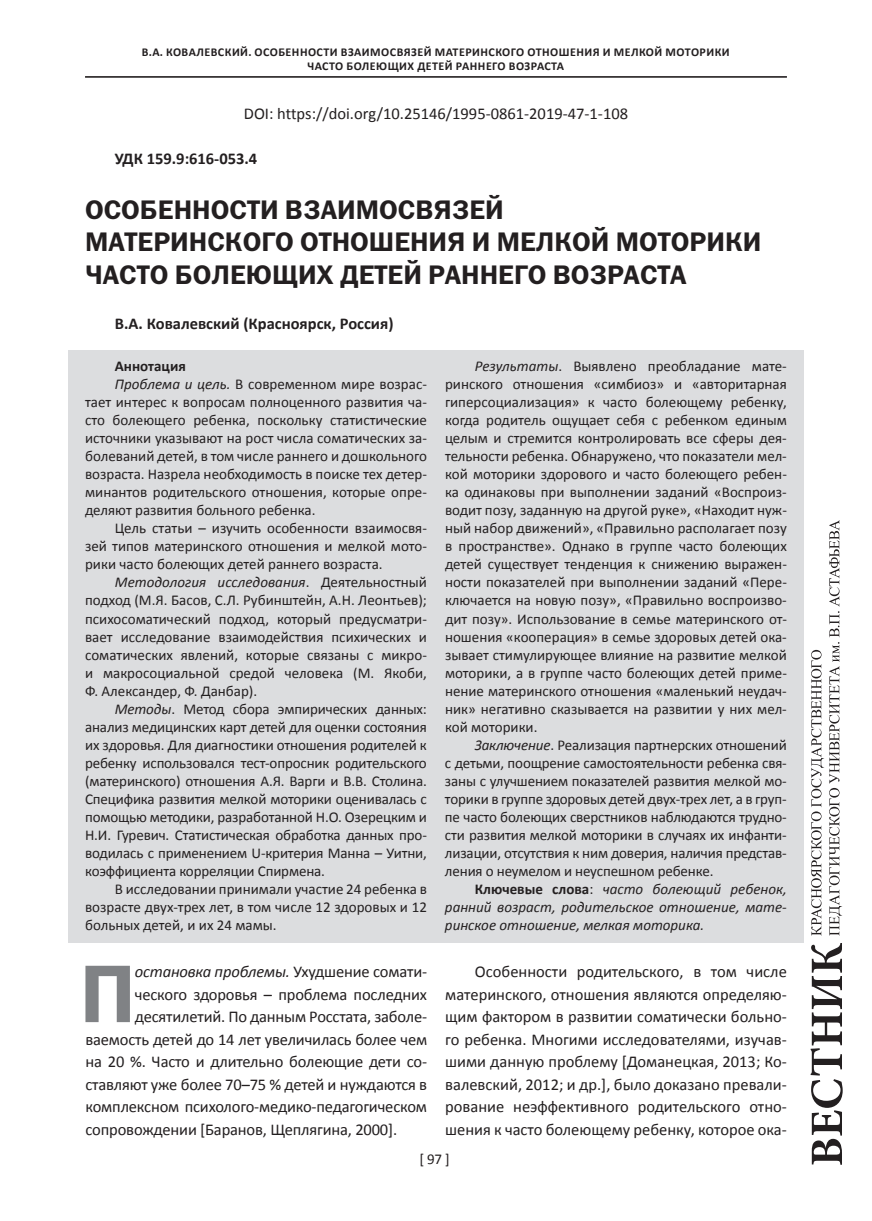
<style>
.page{position:relative;width:872px;height:1221px;background:#fff}
.page>*{position:absolute;margin:0;border:0;box-sizing:border-box;transform-origin:0 0}
.t1{font:82.05px "ez Franklin Goth Demi";color:#808285}
.t2{font:27px/32.4px "ez Franklin Goth Demi";color:#231f20}
.t3{font:16.5px/22.5px "Calibri";letter-spacing:-.01em;color:#231f20;text-align:justify}
.t4{font:700 16.5px "Calibri";color:#231f20}
.t5{font:italic 16.5px "Calibri";letter-spacing:-.01em;color:#231f20}
.t6{font:15px/18px "Calibri";color:#231f20;text-align:justify}
.t7{font:italic 15px/18px "Calibri";color:#231f20;text-align:justify}
.t8{font:700 15px "Calibri";color:#231f20}
.t9{font:700 12px/13.5px "Calibri";letter-spacing:.04em;color:#231f20}
.s1{font-style:italic}
.s2{font-style:normal}
.s3{font-weight:700;font-style:normal}
</style>
<div class="page">
<svg style="left:811px;top:520px;width:31px;height:415px"></svg>
<svg style="left:810px;top:943px;width:32px;height:221px"></svg>
<div style="left:68px;top:350px;width:736px;height:592px;background:#dcdddf"></div>
<hr style="left:85px;top:76px;width:702px;height:1px;background:#231f20">
<hr style="left:85px;top:77px;width:702px;height:1px;background:#231f20">
<p class="t9" style="left:142px;top:46px;width:122px">В.А. Ковалевский. ОСО</p>
<p class="t9" style="left:307px;top:46px;width:422px;text-indent:-29px">БЕННОСТИ ВЗАИМОСВЯЗЕЙ МАТЕРИНСКОГО ОТНОШЕНИЯ И МЕЛ КОЙ МОТОРИКИ<br>ЧАСТО БОЛЕ</p>
<p class="t9" style="left:376px;top:59px;width:189px">ЮЩИХ ДЕТЕЙ РАННЕГО ВОЗРАСТА</p>
<p class="t3" style="left:244px;top:102px;width:386px">DOI: https://doi.org/10.25146/1995-0861-2019-47-1-108</p>
<p class="t4" style="left:115px;top:148px;width:144px">УДК 159.9:616-053.4</p>
<h2 class="t2" style="left:85px;top:193px;width:678px">ОСОБЕННОСТИ ВЗАИМОСВЯЗЕЙ<br>МАТЕРИНСКОГО ОТНОШЕНИЯ И МЕЛКОЙ МОТОРИКИ<br>ЧАСТО БОЛЕЮЩИХ ДЕТЕЙ РАННЕГО ВОЗРАСТА</h2>
<p class="t4" style="left:115px;top:312px;width:280px">В.А. Ковалевский (Красноярск, Россия)</p>
<p class="t8" style="left:115px;top:357px;width:72px">Аннотация</p>
<p class="t6" style="left:115px;top:375px;width:314px"><span class="s1">Проблема и цель.</span> В современном мире возрас-</p>
<p class="t6" style="left:85px;top:393px;width:343px">тает интерес к вопросам полноценного развития ча-</p>
<p class="t6" style="left:85px;top:411px;width:343px">сто болеющего ребенка, поскольку статистические</p>
<p class="t6" style="left:85px;top:429px;width:343px">источники указывают на рост числа соматических за-</p>
<p class="t6" style="left:85px;top:447px;width:343px">болеваний детей, в том числе раннего и дошкольного</p>
<p class="t6" style="left:85px;top:465px;width:343px">возраста. Назрела необходимость в поиске тех детер-</p>
<p class="t6" style="left:85px;top:483px;width:343px">минантов родительского отношения, которые опре-</p>
<p class="t6" style="left:85px;top:501px;width:232px">деляют развития больного ребенка.</p>
<p class="t6" style="left:115px;top:519px;width:314px">Цель статьи – изучить особенности взаимосвя-</p>
<p class="t6" style="left:85px;top:537px;width:343px">зей типов материнского отношения и мелкой мото-</p>
<p class="t6" style="left:85px;top:555px;width:299px">рики часто болеющих детей раннего возраста.</p>
<p class="t7" style="left:115px;top:573px;width:314px">Методология исследования<span class="s2">. Деятельностный</span></p>
<p class="t6" style="left:85px;top:591px;width:343px">подход (М.Я. Басов, С.Л. Рубинштейн, А.Н. Леонтьев);</p>
<p class="t6" style="left:85px;top:609px;width:343px">психосоматический подход, который предусматри-</p>
<p class="t6" style="left:85px;top:627px;width:343px">вает исследование взаимодействия психических и</p>
<p class="t6" style="left:85px;top:645px;width:343px">соматических явлений, которые связаны с микро-</p>
<p class="t6" style="left:85px;top:663px;width:343px">и макросоциальной средой человека (М. Якоби,</p>
<p class="t6" style="left:85px;top:681px;width:174px">Ф. Александер, Ф. Данбар).</p>
<p class="t6" style="left:115px;top:699px;width:314px"><span class="s1">Методы</span>. Метод сбора эмпирических данных:</p>
<p class="t6" style="left:85px;top:717px;width:343px">анализ медицинских карт детей для оценки состояния</p>
<p class="t6" style="left:85px;top:735px;width:343px">их здоровья. Для диагностики отношения родителей к</p>
<p class="t6" style="left:85px;top:753px;width:343px">ребенку использовался тест-опросник родительского</p>
<p class="t6" style="left:85px;top:771px;width:343px">(материнского) отношения А.Я. Варги и В.В. Столина.</p>
<p class="t6" style="left:85px;top:789px;width:343px">Специфика развития мелкой моторики оценивалась с</p>
<p class="t6" style="left:85px;top:807px;width:343px">помощью методики, разработанной Н.О. Озерецким и</p>
<p class="t6" style="left:85px;top:825px;width:343px">Н.И. Гуревич. Статистическая обработка данных про-</p>
<p class="t6" style="left:85px;top:843px;width:343px">водилась с применением U-критерия Манна – Уитни,</p>
<p class="t6" style="left:85px;top:861px;width:241px">коэффициента корреляции Спирмена.</p>
<p class="t6" style="left:115px;top:879px;width:314px">В исследовании принимали участие 24 ребенка в</p>
<p class="t6" style="left:85px;top:897px;width:343px">возрасте двух-трех лет, в том числе 12 здоровых и 12</p>
<p class="t6" style="left:85px;top:915px;width:193px">больных детей, и их 24 мамы.</p>
<p class="t6" style="left:445px;top:357px;width:343px;text-indent:30px"><span class="s1">Результаты</span>. Выявлено преобладание мате&shy;ринского отношения «симбиоз» и «авторитарная гиперсоциализация» к часто болеющему ребенку, когда родитель ощущает себя с ребенком единым целым и стремится контролировать все сферы дея&shy;тельности ребенка. Обнаружено, что показатели мел&shy;кой моторики здорового и часто болеющего ребен&shy;ка одинаковы при выполнении заданий «Воспроиз&shy;водит позу, заданную на другой руке», «Находит нуж&shy;ный набор движений», «Правильно располагает позу в пространстве». Однако в группе часто болеющих детей существует тенденция к снижению выражен&shy;ности показателей при выполнении заданий «Пере&shy;ключается на новую позу», «Правильно воспроизво&shy;дит позу». Использование в семье материнского от&shy;ношения «кооперация» в семье здоровых детей ока&shy;зывает стимулирующее влияние на развитие мелкой моторики, а в группе часто болеющих детей приме&shy;нение материнского отношения «маленький неудач&shy;ник» негативно сказывается на развитии у них мел&shy;кой моторики.</p>
<p class="t6" style="left:445px;top:735px;width:343px;text-indent:30px"><span class="s1">Заключение</span>. Реализация партнерских отношений с детьми, поощрение самостоятельности ребенка свя&shy;заны с улучшением показателей развития мелкой мо&shy;торики в группе здоровых детей двух-трех лет, а в груп&shy;пе часто болеющих сверстников наблюдаются трудно&shy;сти развития мелкой моторики в случаях их инфанти&shy;лизации, отсутствия к ним доверия, наличия представ&shy;ления о неумелом и неуспешном ребенке.</p>
<p class="t7" style="left:445px;top:879px;width:343px;text-indent:30px"><span class="s3">Ключевые слова</span><span class="s2">:</span> часто болеющий ребенок, ранний возраст, родительское отношение, мате&shy;ринское отношение, мелкая моторика.</p>
<h1 class="t1" style="left:80px;top:947px;width:57px">П</h1>
<p class="t5" style="left:135px;top:960px;width:294px">остановка проблемы. <span class="s2">Ухудшение сомати-</span></p>
<p class="t3" style="left:135px;top:982px;width:294px">ческого здоровья – проблема последних</p>
<p class="t3" style="left:135px;top:1005px;width:294px">десятилетий. По данным Росстата, заболе-</p>
<p class="t3" style="left:85px;top:1027px;width:343px">ваемость детей до 14 лет увеличилась более чем</p>
<p class="t3" style="left:85px;top:1050px;width:343px">на 20 %. Часто и длительно болеющие дети со-</p>
<p class="t3" style="left:85px;top:1072px;width:343px">ставляют уже более 70–75 % детей и нуждаются в</p>
<p class="t3" style="left:85px;top:1095px;width:343px">комплексном психолого-медико-педагогическом</p>
<p class="t3" style="left:85px;top:1117px;width:313px">сопровождении [Баранов, Щеплягина, 2000].</p>
<p class="t3" style="left:445px;top:960px;width:343px;text-indent:30px">Особенности родительского, в том числе материнского, отношения являются определяю&shy;щим фактором в развитии соматически больно&shy;го ребенка. Многими исследователями, изучав&shy;шими данную проблему [Доманецкая, 2013; Ко&shy;валевский, 2012; и др.], было доказано превали&shy;рование неэффективного родительского отно&shy;шения к часто болеющему ребенку, которое ока-</p>
<p class="t6" style="left:419px;top:1149px;width:32px">[ 97 ]</p>
</div>
